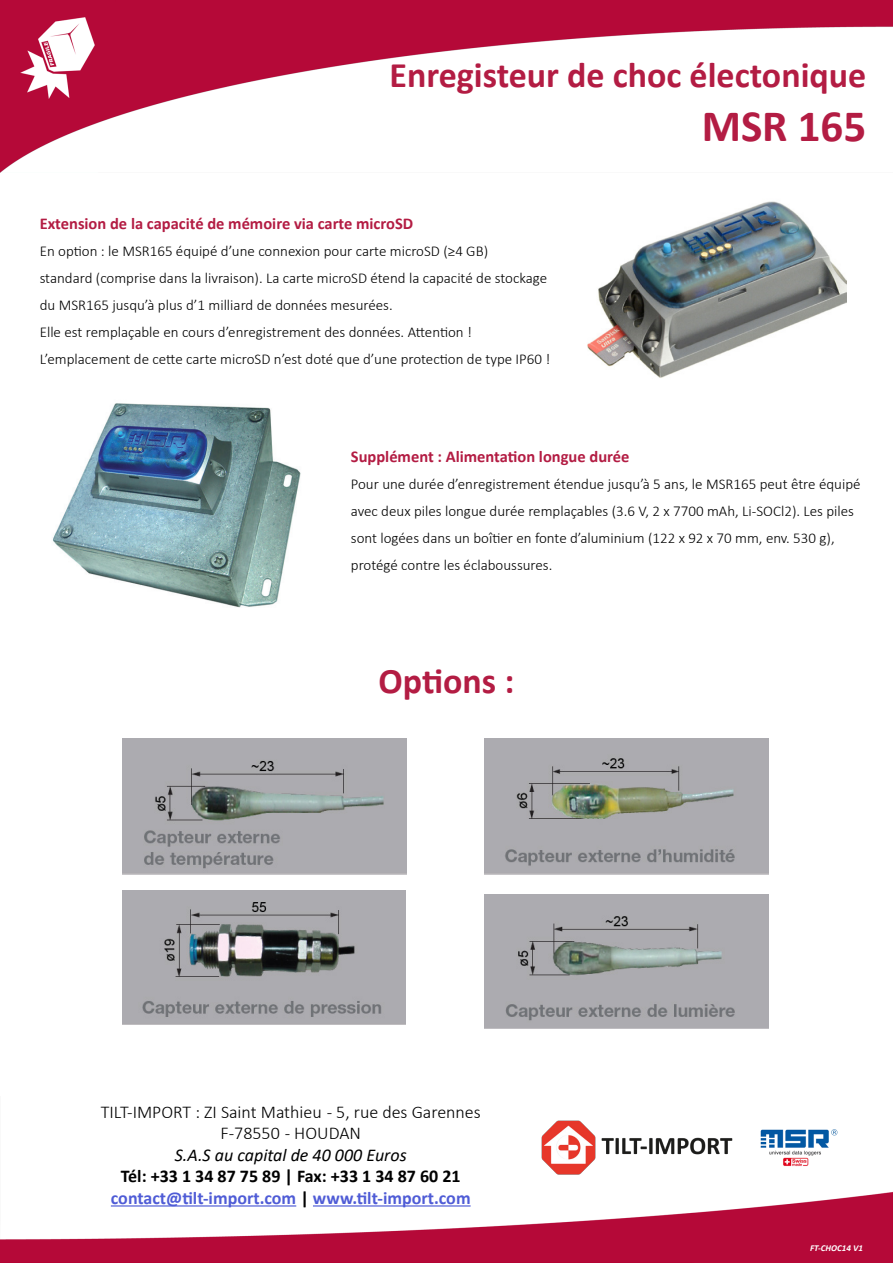
<style>
.page{position:relative;width:893px;height:1263px;background:#fff}
.page>*{position:absolute;margin:0;border:0;box-sizing:border-box;transform-origin:0 0}
.t1{font:700 45px "Calibri";color:#b31c43}
.t2{font:700 36px "Calibri";color:#b31c43}
.t3{font:700 18px/21.6px "Calibri";color:#4f5cd6;text-align:center}
.t4{font:300 18px/21.6px "Calibri";color:#000;text-align:center}
.t5{font:italic 18px "Calibri";color:#000}
.t6{font:700 16.5px "Calibri";color:#b31c43}
.t7{font:300 15px/27px "Calibri";color:#000}
.t8{font:italic 700 9px "Calibri";color:#fff}
.s1{color:#000}
</style>
<div class="page">
<img style="left:0;top:1192px;width:893px;height:71px">
<img style="left:0;top:0;width:893px;height:172px">
<img style="left:541px;top:1120px;width:192px;height:55px">
<hr style="left:111px;top:1205px;width:185px;height:1px;background:#4f5cd6">
<hr style="left:313px;top:1205px;width:158px;height:1px;background:#4f5cd6">
<img style="left:0;top:0;width:115px;height:116px">
<img style="left:760px;top:1129px;width:78px;height:38px">
<img style="left:587px;top:201px;width:260px;height:177px">
<img style="left:52px;top:403px;width:249px;height:205px">
<img style="left:122px;top:739px;width:285px;height:135px">
<img style="left:484px;top:739px;width:284px;height:135px">
<img style="left:122px;top:890px;width:284px;height:135px">
<img style="left:484px;top:894px;width:284px;height:135px">
<h2 class="t2" style="left:389px;top:49px;width:478px">Enregisteur de choc électonique</h2>
<h1 class="t1" style="left:702px;top:94px;width:166px">MSR 165</h1>
<p class="t6" style="left:40px;top:212px;width:375px">Extension de la capacité de mémoire via carte microSD</p>
<p class="t7" style="left:40px;top:238px;width:450px">En option : le MSR165 équipé d’une connexion pour carte microSD (≥4 GB)</p>
<p class="t7" style="left:40px;top:265px;width:509px">standard (comprise dans la livraison). La carte microSD étend la capacité de stockage du MSR165 jusqu’à plus d’1 milliard de données mesurées.</p>
<p class="t7" style="left:40px;top:319px;width:434px">Elle est remplaçable en cours d’enregistrement des données. Attention !</p>
<p class="t7" style="left:40px;top:346px;width:512px">L’emplacement de cette carte microSD n’est doté que d’une protection de type IP60 !</p>
<p class="t6" style="left:351px;top:445px;width:280px">Supplément : Alimentation longue durée</p>
<p class="t7" style="left:351px;top:470px;width:511px">Pour une durée d’enregistrement étendue jusqu’à 5 ans, le MSR165 peut être équipé avec deux piles longue durée remplaçables (3.6 V, 2 x 7700 mAh, Li-SOCl2). Les piles sont logées dans un boîtier en fonte d’aluminium (122 x 92 x 70 mm, env. 530 g), protégé contre les éclaboussures.</p>
<p class="t2" style="left:379px;top:655px;width:137px">Options :</p>
<p class="t4" style="left:101px;top:1100px;width:382px">TILT-IMPORT : ZI Saint Mathieu - 5, rue des Garennes<br>F-78550 - HOUDAN</p>
<p class="t5" style="left:175px;top:1142px;width:233px">S.A.S au capital de 40 000 Euros</p>
<p class="t3" style="left:111px;top:1165px;width:361px"><span class="s1">Tél: +33 1 34 87 75 89 | Fax: +33 1 34 87 60 21 </span>contact@tilt-import.com <span class="s1">|</span> www.tilt-import.com</p>
<p class="t8" style="left:810px;top:1242px;width:54px">FT-CHOC14 V1</p>
</div>
